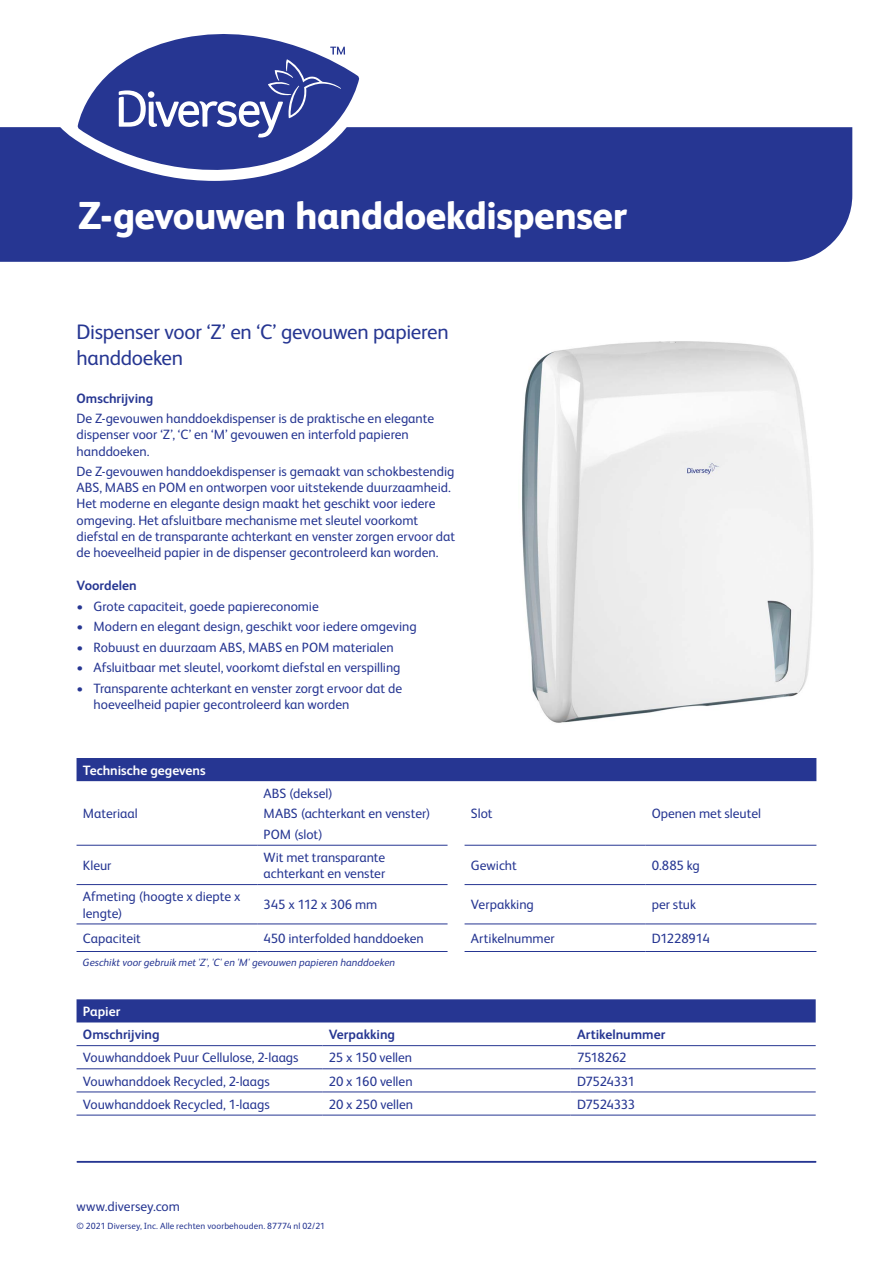
<style>
.page{position:relative;width:893px;height:1263px;background:#fff}
.page>*{position:absolute;margin:0;border:0;box-sizing:border-box;transform-origin:0 0}
.t1{font:800 39px "FS Albert Pro";letter-spacing:-.015em;color:#fff}
.Product_Description{font:21px/25.2px "FS Albert Pro";letter-spacing:-.015em;color:#263692}
.Maintext{font:13.5px/16.2px "FS Albert Pro";color:#263692}
.Table_Text{font:13.5px/16.2px "FS Albert Pro";color:#263692}
.Table_Text-2{font:700 13.5px "FS Albert Pro";letter-spacing:-.005em;color:#263692}
.Table_Subheads{font:700 13.5px "FS Albert Pro";letter-spacing:-.005em;color:#fff}
.Subheads{font:700 13.5px "FS Albert Pro";color:#263692}
.Table_Text-3{font:13.5px "FS Albert Pro";letter-spacing:-.035em;color:#263692}
.Table_Text-4{font:13.5px "FS Albert Pro";letter-spacing:-.02em;color:#263692}
.Table_italic{font:italic 10.5px "FS Albert Pro";letter-spacing:.005em;color:#263692}
.t2{font:9px "FS Albert Pro";letter-spacing:.01em;color:#263692}
</style>
<div class="page">
<div style="left:0;top:127px;width:852px;height:135px;background:#263692"></div>
<hr style="left:77px;top:1161px;width:739px;height:2px;background:#263692">
<img style="left:522px;top:341px;width:291px;height:382px">
<div style="left:77px;top:758px;width:739px;height:23px;background:#263692"></div>
<hr style="left:77px;top:845px;width:180px;height:1px;background:#263692">
<hr style="left:257px;top:845px;width:191px;height:1px;background:#263692">
<hr style="left:465px;top:845px;width:180px;height:1px;background:#263692">
<hr style="left:645px;top:845px;width:171px;height:1px;background:#263692">
<hr style="left:77px;top:884px;width:180px;height:1px;background:#263692">
<hr style="left:257px;top:884px;width:191px;height:1px;background:#263692">
<hr style="left:465px;top:884px;width:180px;height:1px;background:#263692">
<hr style="left:645px;top:884px;width:171px;height:1px;background:#263692">
<hr style="left:77px;top:923px;width:180px;height:1px;background:#263692">
<hr style="left:257px;top:923px;width:191px;height:1px;background:#263692">
<hr style="left:465px;top:923px;width:180px;height:1px;background:#263692">
<hr style="left:645px;top:923px;width:171px;height:1px;background:#263692">
<hr style="left:77px;top:951px;width:180px;height:1px;background:#263692">
<hr style="left:257px;top:951px;width:191px;height:1px;background:#263692">
<hr style="left:465px;top:951px;width:180px;height:1px;background:#263692">
<hr style="left:645px;top:951px;width:171px;height:1px;background:#263692">
<div style="left:77px;top:999px;width:739px;height:23px;background:#263692"></div>
<hr style="left:77px;top:1045px;width:245px;height:1px;background:#263692">
<hr style="left:322px;top:1045px;width:249px;height:1px;background:#263692">
<hr style="left:571px;top:1045px;width:245px;height:1px;background:#263692">
<hr style="left:77px;top:1068px;width:245px;height:1px;background:#263692">
<hr style="left:322px;top:1068px;width:249px;height:1px;background:#263692">
<hr style="left:571px;top:1068px;width:245px;height:1px;background:#263692">
<hr style="left:77px;top:1091px;width:245px;height:1px;background:#263692">
<hr style="left:322px;top:1091px;width:249px;height:1px;background:#263692">
<hr style="left:571px;top:1091px;width:245px;height:1px;background:#263692">
<hr style="left:77px;top:1115px;width:245px;height:1px;background:#263692">
<hr style="left:322px;top:1115px;width:249px;height:1px;background:#263692">
<hr style="left:571px;top:1115px;width:245px;height:1px;background:#263692">
<svg style="left:58px;top:78px;width:316px;height:103px"></svg>
<svg style="left:78px;top:34px;width:281px;height:148px;fill:#263692"></svg>
<svg style="left:119px;top:47px;width:226px;height:91px;background:#4a58a4"></svg>
<p class="t1" style="left:78px;top:185px;width:551px">Z-gevouwen handdoekdispenser</p>
<p class="Product_Description" style="left:77px;top:318px;width:374px">Dispenser voor ‘Z’ en ‘C’ gevouwen papieren handdoeken</p>
<p class="Subheads" style="left:77px;top:389px;width:78px">Omschrijving</p>
<p class="Maintext" style="left:77px;top:409px;width:359px">De Z-gevouwen handdoekdispenser is de praktische en elegante dispenser voor ‘Z’, ‘C’ en ‘M’ gevouwen en interfold papieren handdoeken.</p>
<p class="Maintext" style="left:77px;top:462px;width:380px">De Z-gevouwen handdoekdispenser is gemaakt van schokbestendig ABS, MABS en POM en ontworpen voor uitstekende duurzaamheid.<br>Het moderne en elegante design maakt het geschikt voor iedere omgeving. Het afsluitbare mechanisme met sleutel voorkomt diefstal en de transparante achterkant en venster zorgen ervoor dat de hoeveelheid papier in de dispenser gecontroleerd kan worden.</p>
<p class="Subheads" style="left:77px;top:576px;width:62px">Voordelen</p>
<p class="Maintext" style="left:77px;top:597px;width:244px">• Grote capaciteit, goede papiereconomie</p>
<p class="Maintext" style="left:77px;top:617px;width:342px">• Modern en elegant design, geschikt voor iedere omgeving</p>
<p class="Maintext" style="left:77px;top:638px;width:319px">• Robuust en duurzaam ABS, MABS en POM materialen</p>
<p class="Maintext" style="left:77px;top:658px;width:326px">• Afsluitbaar met sleutel, voorkomt diefstal en verspilling</p>
<p class="Maintext" style="left:94px;top:679px;width:310px;text-indent:-17px">• Transparente achterkant en venster zorgt ervoor dat de hoeveelheid papier gecontroleerd kan worden</p>
<p class="Table_Subheads" style="left:83px;top:761px;width:124px">Technische gegevens</p>
<p class="Table_Text" style="left:83px;top:805px;width:56px">Materiaal</p>
<p class="Table_Text" style="left:264px;top:784px;width:71px">ABS (deksel)</p>
<p class="Table_Text" style="left:264px;top:805px;width:168px">MABS (achterkant en venster)</p>
<p class="Table_Text" style="left:264px;top:825px;width:61px">POM (slot)</p>
<p class="Table_Text" style="left:471px;top:805px;width:23px">Slot</p>
<p class="Table_Text" style="left:652px;top:805px;width:111px">Openen met sleutel</p>
<p class="Table_Text" style="left:83px;top:856px;width:30px">Kleur</p>
<p class="Table_Text" style="left:264px;top:848px;width:123px">Wit met transparante achterkant en venster</p>
<p class="Table_Text" style="left:471px;top:856px;width:47px">Gewicht</p>
<p class="Table_Text" style="left:652px;top:856px;width:50px">0.885 kg</p>
<p class="Table_Text" style="left:83px;top:888px;width:159px">Afmeting (hoogte x diepte x lengte)</p>
<p class="Table_Text" style="left:264px;top:896px;width:115px">345 x 112 x 306 mm</p>
<p class="Table_Text" style="left:471px;top:896px;width:64px">Verpakking</p>
<p class="Table_Text" style="left:652px;top:896px;width:46px">per stuk</p>
<p class="Table_Text" style="left:83px;top:929px;width:59px">Capaciteit</p>
<p class="Table_Text" style="left:264px;top:929px;width:162px">450 interfolded handdoeken</p>
<p class="Table_Text" style="left:471px;top:929px;width:85px">Artikelnummer</p>
<p class="Table_Text-4" style="left:652px;top:929px;width:60px">D1228914</p>
<p class="Table_italic" style="left:83px;top:955px;width:314px">Geschikt voor gebruik met 'Z', 'C' en 'M' gevouwen papieren handdoeken</p>
<p class="Table_Subheads" style="left:83px;top:1002px;width:39px">Papier</p>
<p class="Table_Text-2" style="left:83px;top:1025px;width:78px">Omschrijving</p>
<p class="Table_Text-2" style="left:329px;top:1025px;width:68px">Verpakking</p>
<p class="Table_Text-2" style="left:577px;top:1025px;width:90px">Artikelnummer</p>
<p class="Table_Text" style="left:83px;top:1049px;width:217px">Vouwhanddoek Puur Cellulose, 2-laags</p>
<p class="Table_Text" style="left:329px;top:1049px;width:85px">25 x 150 vellen</p>
<p class="Table_Text-4" style="left:577px;top:1048px;width:51px">7518262</p>
<p class="Table_Text" style="left:83px;top:1072px;width:188px">Vouwhanddoek Recycled, 2-laags</p>
<p class="Table_Text" style="left:329px;top:1072px;width:85px">20 x 160 vellen</p>
<p class="Table_Text-3" style="left:577px;top:1071px;width:60px">D7524331</p>
<p class="Table_Text" style="left:83px;top:1095px;width:188px">Vouwhanddoek Recycled, 1-laags</p>
<p class="Table_Text" style="left:329px;top:1095px;width:86px">20 x 250 vellen</p>
<p class="Table_Text-3" style="left:577px;top:1094px;width:60px">D7524333</p>
<p class="Maintext" style="left:77px;top:1197px;width:105px">www.diversey.com</p>
<p class="t2" style="left:77px;top:1219px;width:250px">© 2021 Diversey, Inc. Alle rechten voorbehouden. 87774 nl 02/21</p>
</div>
